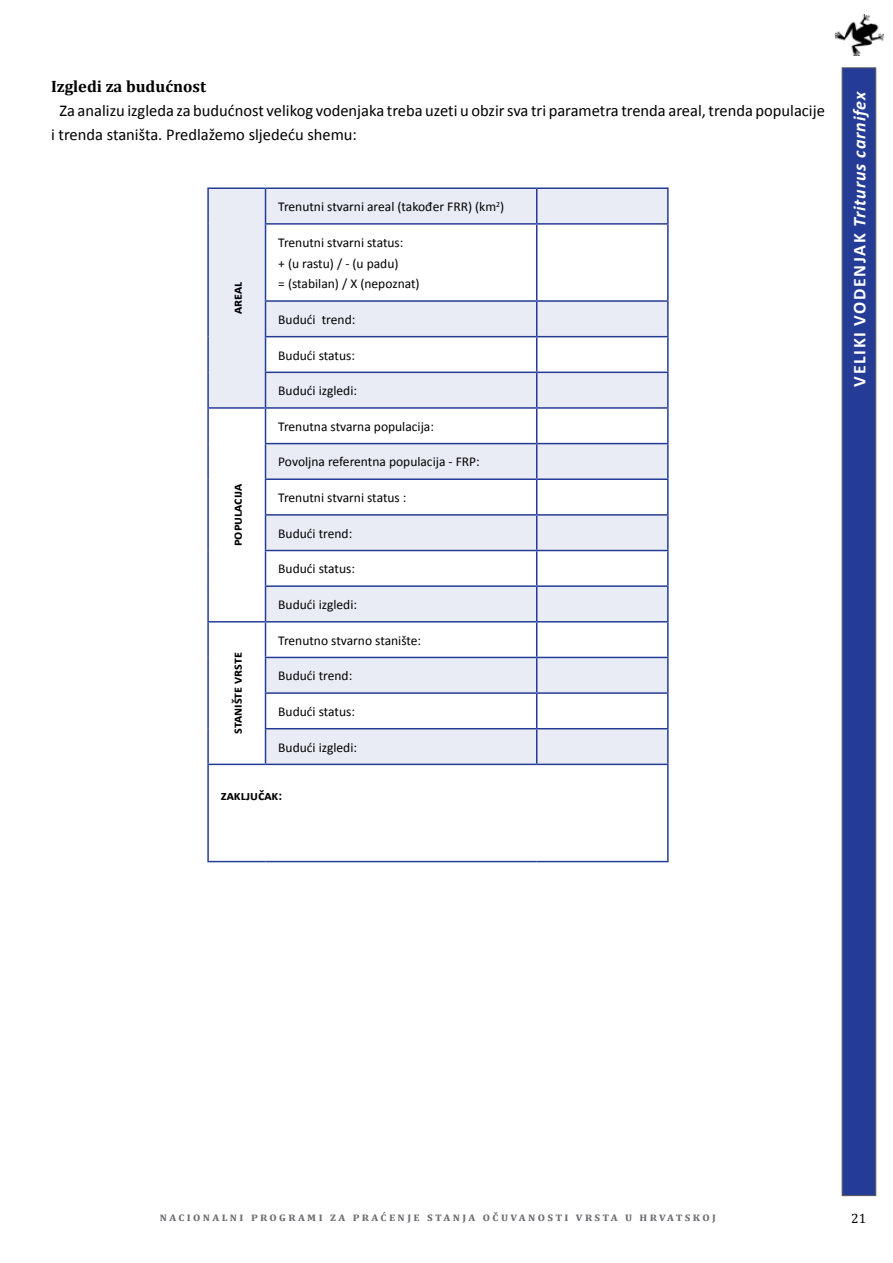
<style>
.page{position:relative;width:893px;height:1263px;background:#fff}
.page>*{position:absolute;margin:0;border:0;box-sizing:border-box;transform-origin:0 0}
.t1{font:italic 700 18px "Calibri";letter-spacing:.05em;color:#fff}
.t2{font:16.5px/24px "Calibri";color:#000}
.t3{font:700 16.5px "Cambria";color:#000}
.t4{font:13.5px/20.7px "Calibri";color:#000}
.t5{font:700 13.5px "Calibri";color:#000}
.t6{font:13.5px "Cambria";color:#000}
.t7{font:700 12px "Cambria";letter-spacing:.2em;color:#6d6e71}
.s1{font-style:normal}
</style>
<div class="page">
<div style="left:842px;top:68px;width:34px;height:1128px;background:#253c97;border:1px solid #58595b"></div>
<img style="left:836px;top:15px;width:47px;height:40px">
<div style="left:209px;top:189px;width:458px;height:35px;background:#e9ecf5"></div>
<svg style="left:209px;top:224px;width:458px;height:637px"></svg>
<hr style="left:265px;top:189px;width:1px;height:34px;background:#253c97">
<hr style="left:536px;top:189px;width:1px;height:34px;background:#253c97">
<hr style="left:265px;top:223px;width:272px;height:2px;background:#253c97">
<hr style="left:265px;top:225px;width:1px;height:75px;background:#253c97">
<hr style="left:537px;top:223px;width:132px;height:2px;background:#253c97">
<hr style="left:536px;top:225px;width:1px;height:75px;background:#253c97">
<hr style="left:265px;top:300px;width:272px;height:2px;background:#253c97">
<hr style="left:265px;top:302px;width:1px;height:34px;background:#253c97">
<hr style="left:537px;top:300px;width:132px;height:2px;background:#253c97">
<hr style="left:536px;top:302px;width:1px;height:34px;background:#253c97">
<hr style="left:265px;top:336px;width:272px;height:1px;background:#253c97">
<hr style="left:265px;top:337px;width:1px;height:35px;background:#253c97">
<hr style="left:537px;top:336px;width:132px;height:1px;background:#253c97">
<hr style="left:536px;top:337px;width:1px;height:35px;background:#253c97">
<hr style="left:265px;top:372px;width:272px;height:1px;background:#253c97">
<hr style="left:265px;top:373px;width:1px;height:34px;background:#253c97">
<hr style="left:537px;top:372px;width:132px;height:1px;background:#253c97">
<hr style="left:536px;top:373px;width:1px;height:34px;background:#253c97">
<hr style="left:207px;top:407px;width:58px;height:2px;background:#253c97">
<hr style="left:265px;top:407px;width:272px;height:2px;background:#253c97">
<hr style="left:265px;top:409px;width:1px;height:34px;background:#253c97">
<hr style="left:537px;top:407px;width:132px;height:2px;background:#253c97">
<hr style="left:536px;top:409px;width:1px;height:34px;background:#253c97">
<hr style="left:265px;top:443px;width:272px;height:1px;background:#253c97">
<hr style="left:265px;top:444px;width:1px;height:34px;background:#253c97">
<hr style="left:537px;top:443px;width:132px;height:1px;background:#253c97">
<hr style="left:536px;top:444px;width:1px;height:34px;background:#253c97">
<hr style="left:265px;top:478px;width:272px;height:2px;background:#253c97">
<hr style="left:265px;top:480px;width:1px;height:34px;background:#253c97">
<hr style="left:537px;top:478px;width:132px;height:2px;background:#253c97">
<hr style="left:536px;top:480px;width:1px;height:34px;background:#253c97">
<hr style="left:265px;top:514px;width:272px;height:2px;background:#253c97">
<hr style="left:265px;top:516px;width:1px;height:34px;background:#253c97">
<hr style="left:537px;top:514px;width:132px;height:2px;background:#253c97">
<hr style="left:536px;top:516px;width:1px;height:34px;background:#253c97">
<hr style="left:265px;top:550px;width:272px;height:1px;background:#253c97">
<hr style="left:265px;top:551px;width:1px;height:34px;background:#253c97">
<hr style="left:537px;top:550px;width:132px;height:1px;background:#253c97">
<hr style="left:536px;top:551px;width:1px;height:34px;background:#253c97">
<hr style="left:265px;top:585px;width:272px;height:2px;background:#253c97">
<hr style="left:265px;top:587px;width:1px;height:34px;background:#253c97">
<hr style="left:537px;top:585px;width:132px;height:2px;background:#253c97">
<hr style="left:536px;top:587px;width:1px;height:34px;background:#253c97">
<hr style="left:207px;top:621px;width:58px;height:1px;background:#253c97">
<hr style="left:265px;top:621px;width:272px;height:1px;background:#253c97">
<hr style="left:265px;top:622px;width:1px;height:35px;background:#253c97">
<hr style="left:537px;top:621px;width:132px;height:1px;background:#253c97">
<hr style="left:536px;top:622px;width:1px;height:35px;background:#253c97">
<hr style="left:265px;top:657px;width:272px;height:1px;background:#253c97">
<hr style="left:265px;top:658px;width:1px;height:34px;background:#253c97">
<hr style="left:537px;top:657px;width:132px;height:1px;background:#253c97">
<hr style="left:536px;top:658px;width:1px;height:34px;background:#253c97">
<hr style="left:265px;top:692px;width:272px;height:2px;background:#253c97">
<hr style="left:265px;top:694px;width:1px;height:34px;background:#253c97">
<hr style="left:537px;top:692px;width:132px;height:2px;background:#253c97">
<hr style="left:536px;top:694px;width:1px;height:34px;background:#253c97">
<hr style="left:265px;top:728px;width:272px;height:1px;background:#253c97">
<hr style="left:265px;top:729px;width:1px;height:35px;background:#253c97">
<hr style="left:537px;top:728px;width:132px;height:1px;background:#253c97">
<hr style="left:536px;top:729px;width:1px;height:35px;background:#253c97">
<hr style="left:207px;top:187px;width:58px;height:2px;background:#253c97">
<hr style="left:207px;top:189px;width:2px;height:35px;background:#253c97">
<hr style="left:265px;top:187px;width:272px;height:2px;background:#253c97">
<hr style="left:537px;top:187px;width:132px;height:2px;background:#253c97">
<hr style="left:667px;top:189px;width:2px;height:34px;background:#253c97">
<hr style="left:207px;top:224px;width:2px;height:77px;background:#253c97">
<hr style="left:667px;top:225px;width:2px;height:75px;background:#253c97">
<hr style="left:207px;top:301px;width:2px;height:36px;background:#253c97">
<hr style="left:667px;top:302px;width:2px;height:34px;background:#253c97">
<hr style="left:207px;top:337px;width:2px;height:35px;background:#253c97">
<hr style="left:667px;top:337px;width:2px;height:35px;background:#253c97">
<hr style="left:207px;top:372px;width:2px;height:35px;background:#253c97">
<hr style="left:667px;top:373px;width:2px;height:34px;background:#253c97">
<hr style="left:207px;top:409px;width:2px;height:35px;background:#253c97">
<hr style="left:667px;top:409px;width:2px;height:34px;background:#253c97">
<hr style="left:207px;top:444px;width:2px;height:35px;background:#253c97">
<hr style="left:667px;top:444px;width:2px;height:34px;background:#253c97">
<hr style="left:207px;top:479px;width:2px;height:36px;background:#253c97">
<hr style="left:667px;top:480px;width:2px;height:34px;background:#253c97">
<hr style="left:207px;top:515px;width:2px;height:35px;background:#253c97">
<hr style="left:667px;top:516px;width:2px;height:34px;background:#253c97">
<hr style="left:207px;top:550px;width:2px;height:36px;background:#253c97">
<hr style="left:667px;top:551px;width:2px;height:34px;background:#253c97">
<hr style="left:207px;top:586px;width:2px;height:35px;background:#253c97">
<hr style="left:667px;top:587px;width:2px;height:34px;background:#253c97">
<hr style="left:207px;top:622px;width:2px;height:35px;background:#253c97">
<hr style="left:667px;top:622px;width:2px;height:35px;background:#253c97">
<hr style="left:207px;top:657px;width:2px;height:36px;background:#253c97">
<hr style="left:667px;top:658px;width:2px;height:34px;background:#253c97">
<hr style="left:207px;top:693px;width:2px;height:36px;background:#253c97">
<hr style="left:667px;top:694px;width:2px;height:34px;background:#253c97">
<hr style="left:207px;top:729px;width:2px;height:35px;background:#253c97">
<hr style="left:667px;top:729px;width:2px;height:35px;background:#253c97">
<hr style="left:207px;top:764px;width:58px;height:1px;background:#253c97">
<hr style="left:207px;top:765px;width:2px;height:96px;background:#253c97">
<hr style="left:265px;top:764px;width:272px;height:1px;background:#253c97">
<hr style="left:537px;top:764px;width:132px;height:1px;background:#253c97">
<hr style="left:667px;top:765px;width:2px;height:96px;background:#253c97">
<hr style="left:207px;top:861px;width:58px;height:1px;background:#253c97">
<hr style="left:265px;top:861px;width:272px;height:1px;background:#253c97">
<hr style="left:537px;top:861px;width:132px;height:1px;background:#253c97">
<p class="t3" style="left:51px;top:75px;width:156px">Izgledi za budućnost</p>
<p class="t2" style="left:51px;top:99px;width:775px;text-indent:8px">Za analizu izgleda za budućnost velikog vodenjaka treba uzeti u obzir sva tri parametra trenda areal, trenda populacije i trenda staništa. Predlažemo sljedeću shemu:</p>
<p class="t5" style="left:229px;top:314px;width:34px;rotate:-90deg">areal</p>
<p class="t5" style="left:229px;top:546px;width:64px;rotate:-90deg">populacija</p>
<p class="t4" style="left:278px;top:196px;width:227px">Trenutni stvarni areal (također FRR) (km<sup>2</sup>)</p>
<p class="t4" style="left:278px;top:232px;width:143px">Trenutni stvarni status:<br>+ (u rastu) / - (u padu)<br>= (stabilan) / X (nepoznat)</p>
<p class="t4" style="left:278px;top:309px;width:79px">Budući trend:</p>
<p class="t4" style="left:278px;top:345px;width:78px">Budući status:</p>
<p class="t4" style="left:278px;top:380px;width:80px">Budući izgledi:</p>
<p class="t4" style="left:278px;top:416px;width:157px">Trenutna stvarna populacija:</p>
<p class="t4" style="left:278px;top:452px;width:203px">Povoljna referentna populacija - FRP:</p>
<p class="t4" style="left:278px;top:487px;width:130px">Trenutni stvarni status :</p>
<p class="t4" style="left:278px;top:523px;width:76px">Budući trend:</p>
<p class="t4" style="left:278px;top:559px;width:78px">Budući status:</p>
<p class="t4" style="left:278px;top:594px;width:80px">Budući izgledi:</p>
<p class="t4" style="left:278px;top:630px;width:144px">Trenutno stvarno stanište:</p>
<p class="t4" style="left:278px;top:665px;width:76px">Budući trend:</p>
<p class="t4" style="left:278px;top:701px;width:78px">Budući status:</p>
<p class="t4" style="left:278px;top:737px;width:80px">Budući izgledi:</p>
<p class="t5" style="left:221px;top:786px;width:63px">zaključak:</p>
<p class="t5" style="left:229px;top:734px;width:83px;rotate:-90deg">stanište vrste</p>
<h1 class="t1" style="left:848px;top:387px;width:297px;rotate:-90deg"><span class="s1">VELIKI VODENJAK</span> Triturus carnifex</h1>
<p class="t7" style="left:160px;top:1208px;width:558px">nacionalni programi za praćenje stanja očuvanosti vrsta u hrvatskoj</p>
<p class="t6" style="left:851px;top:1210px;width:16px">21</p>
</div>
